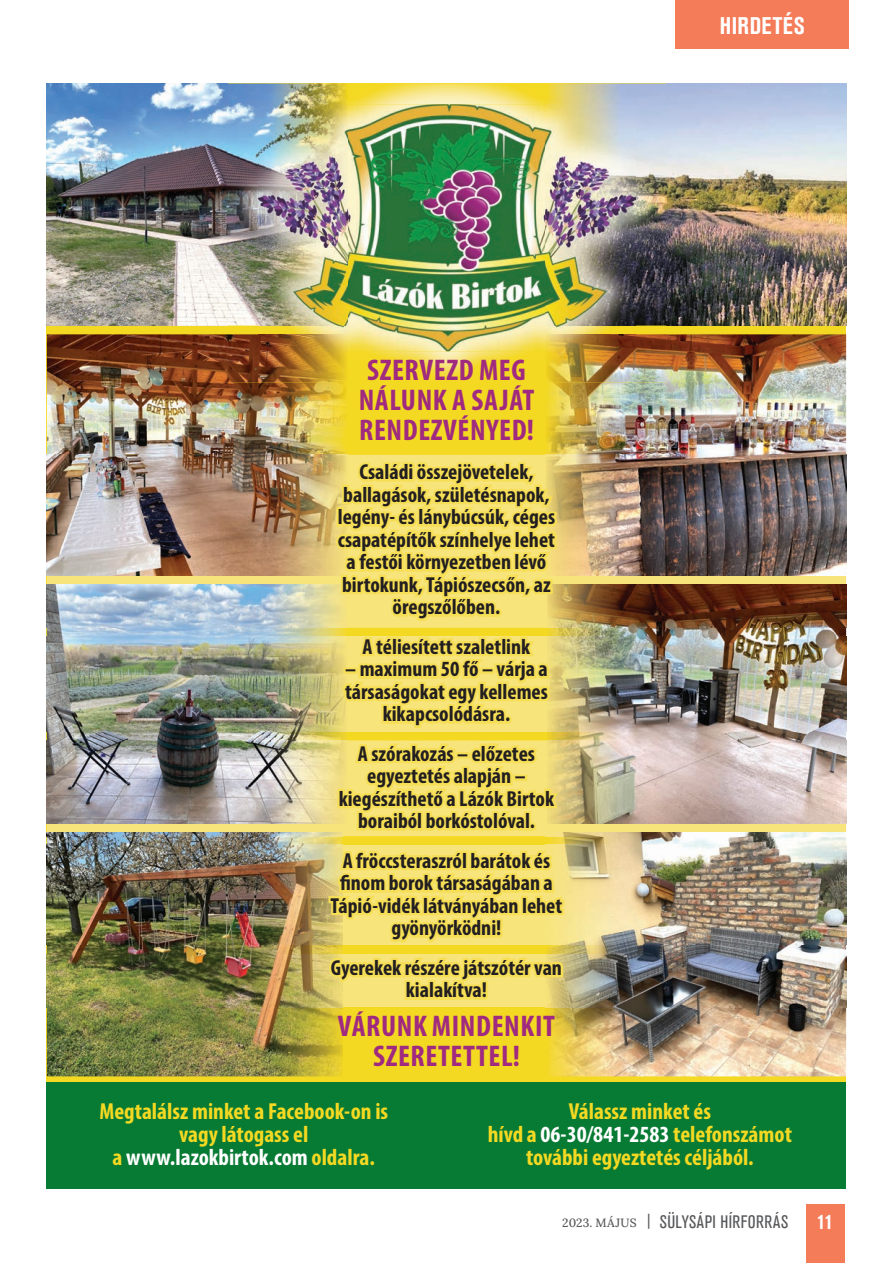
<style>
.page{position:relative;width:893px;height:1263px;background:#fff}
.page>*{position:absolute;margin:0;border:0;box-sizing:border-box;transform-origin:0 0}
.t1{font:700 condensed 30px/30px "Myriad Pro";letter-spacing:.02em;color:#9f2a7f}
.t2{font:700 condensed 24px "Akzidenz Grotesk BE";letter-spacing:.03em;color:#fff}
.t3{font:700 condensed 23.25px/23px "Myriad Pro";color:#f4d923;text-align:center}
.t4{font:700 condensed 21.75px/22.5px "Myriad Pro";color:#231f20;text-align:center}
.t5{font:700 condensed 21px "Akzidenz Grotesk BE";color:#fff}
.t6{font:condensed 18px "Akzidenz Grotesk BE";letter-spacing:.02em;color:#57585a}
.s1{color:#fff}
.s2{font-family:"Lora";font-weight:500;font-stretch:normal;font-size:12px}
</style>
<div class="page">
<div style="left:806px;top:1205px;width:39px;height:58px;background:#f47c58"></div>
<div style="left:675px;top:0;width:173px;height:48px;background:#f47c58"></div>
<img style="left:47px;top:83px;width:180px;height:243px">
<img style="left:667px;top:83px;width:179px;height:243px">
<img style="left:47px;top:334px;width:301px;height:241px">
<img style="left:545px;top:334px;width:301px;height:241px">
<img style="left:47px;top:584px;width:48px;height:240px">
<img style="left:47px;top:636px;width:48px;height:96px">
<img style="left:796px;top:584px;width:50px;height:240px">
<img style="left:796px;top:636px;width:50px;height:96px">
<img style="left:47px;top:833px;width:48px;height:243px">
<img style="left:47px;top:845px;width:48px;height:99px">
<img style="left:47px;top:954px;width:48px;height:53px">
<img style="left:796px;top:833px;width:50px;height:243px">
<img style="left:796px;top:845px;width:50px;height:99px">
<img style="left:796px;top:954px;width:50px;height:53px">
<img style="left:227px;top:83px;width:440px;height:299px">
<img style="left:227px;top:334px;width:121px;height:48px">
<img style="left:545px;top:334px;width:122px;height:48px">
<img style="left:259px;top:104px;width:376px;height:247px">
<img style="left:259px;top:104px;width:89px;height:222px">
<img style="left:545px;top:104px;width:90px;height:222px">
<img style="left:259px;top:334px;width:89px;height:17px">
<img style="left:545px;top:334px;width:90px;height:17px">
<div style="left:47px;top:1083px;width:799px;height:106px;background:#077a33"></div>
<img style="left:95px;top:407px;width:701px;height:676px">
<div style="left:747px;top:1158px;width:8px;height:9px;border:5px solid #077a33;border-radius:50%"></div>
<h1 class="t1" style="left:359px;top:354px;width:177px">Szervezd meg nálunk a Saját rendezvényed!</h1>
<p class="t4" style="left:338px;top:460px;width:219px">Családi összejövetelek, ballagások, születésnapok, legény- és lánybúcsúk, céges csapatépítők színhelye lehet a festői környezetben lévő birtokunk, tápiószecsőn, az öregszőlőben.</p>
<p class="t4" style="left:363px;top:635px;width:169px">a téliesített szaletlink</p>
<p class="t4" style="left:345px;top:657px;width:204px">– maximum 50 fő – várja a társaságokat egy kellemes kikapcsolódásra.</p>
<p class="t4" style="left:339px;top:742px;width:217px">a szórakozás – előzetes egyeztetés alapján – kiegészíthető a lázók Birtok boraiból borkóstolóval.</p>
<p class="t4" style="left:331px;top:849px;width:233px">a fröccsteraszról barátok és finom borok társaságában a tápió-vidék látványában lehet gyönyörködni!</p>
<p class="t4" style="left:331px;top:956px;width:233px">gyerekek részére játszótér van kialakítva!</p>
<h1 class="t1" style="left:338px;top:1010px;width:219px;text-align:center">várunk mindenkit<br>Szeretettel!</h1>
<p class="t2" style="left:720px;top:12px;width:86px">HIRDETÉS</p>
<p class="t3" style="left:99px;top:1099px;width:290px">megtalálsz minket a Facebook-on is vagy látogass el<br>a <span class="s1">www.lazokbirtok.com</span> oldalra.</p>
<p class="t3" style="left:488px;top:1099px;width:306px">válassz minket és<br>hívd a <span class="s1">06-30/841-2583</span> telefonszámot további egyeztetés céljából.</p>
<p class="t6" style="left:562px;top:1212px;width:227px"><span class="s2">2023. MÁJUS</span> <sup>|</sup> SÜLYSÁPI HÍRFORRÁS</p>
<p class="t5" style="left:817px;top:1210px;width:18px">11</p>
</div>
